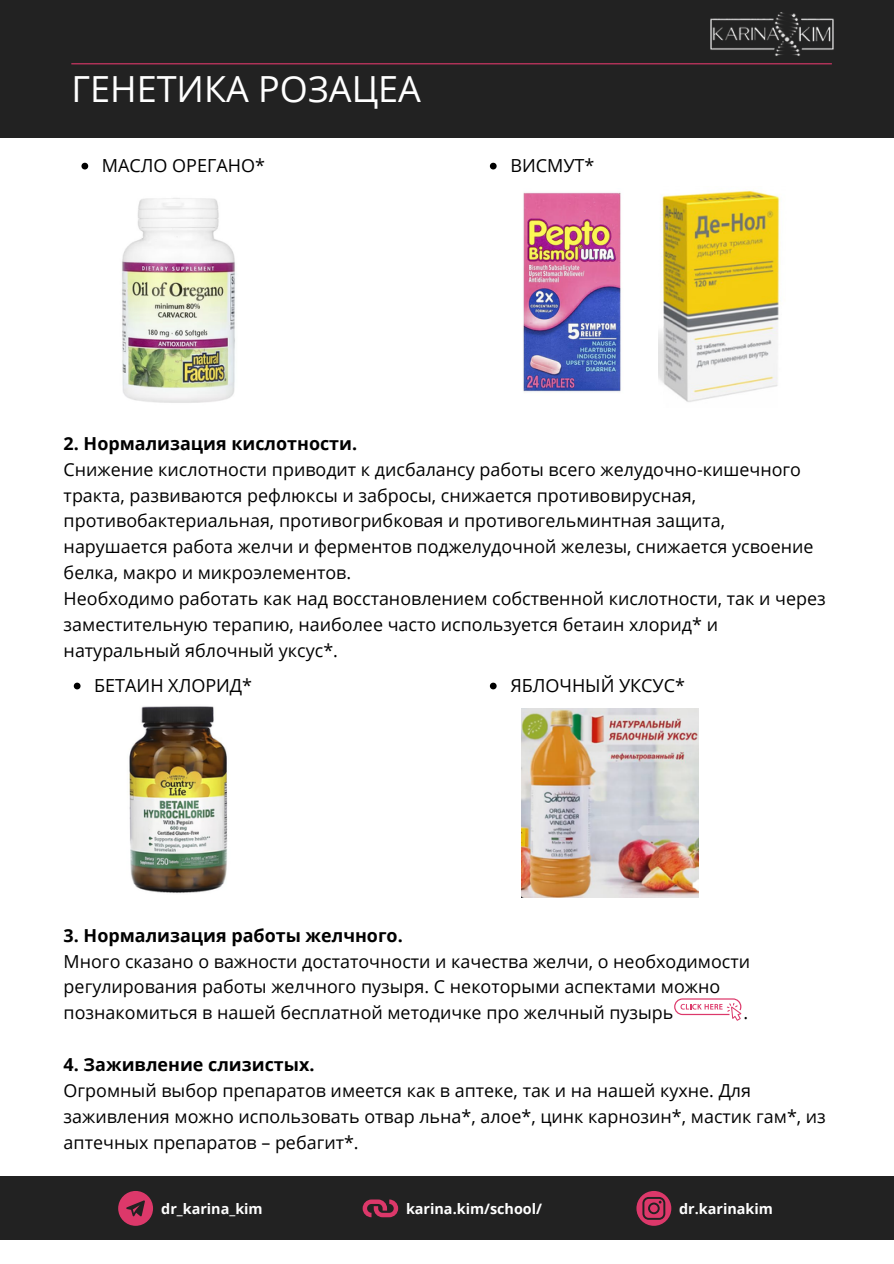
<style>
.page{position:relative;width:894px;height:1264px;background:#fff}
.page>*{position:absolute;margin:0;border:0;box-sizing:border-box;transform-origin:0 0}
.t1{font:36px "Open Sans";color:#fff}
.t2{font:18px "Open Sans";color:#000}
.t3{font:17.85px/25.8px "Open Sans";color:#000}
.t4{font:700 14.4px "Open Sans";color:#fff}
.s1{font-weight:700}
</style>
<div class="page">
<div style="left:0;top:0;width:893px;height:1263px;background:#222"></div>
<div style="left:0;top:139px;width:893px;height:1124px;background:#fff"></div>
<img style="left:710px;top:12px;width:124px;height:44px">
<hr style="left:71px;top:63px;width:760px;height:1px;background:#dc386a">
<div style="left:0;top:1176px;width:893px;height:63px;background:#222"></div>
<svg style="left:118px;top:1191px;width:35px;height:34px"></svg>
<svg style="left:636px;top:1191px;width:35px;height:34px"></svg>
<svg style="left:362px;top:1199px;width:36px;height:18px"></svg>
<img style="left:122px;top:198px;width:113px;height:205px">
<img style="left:523px;top:192px;width:98px;height:200px">
<img style="left:658px;top:190px;width:123px;height:212px">
<img style="left:129px;top:706px;width:99px;height:187px">
<img style="left:521px;top:708px;width:177px;height:189px">
<svg style="left:81px;top:163px;width:7px;height:6px"></svg>
<svg style="left:489px;top:163px;width:7px;height:6px"></svg>
<svg style="left:74px;top:682px;width:6px;height:7px"></svg>
<svg style="left:489px;top:682px;width:7px;height:7px"></svg>
<svg style="left:674px;top:998px;width:67px;height:22px"></svg>
<p class="t1" style="left:71px;top:64px;width:351px">ГЕНЕТИКА РОЗАЦЕА</p>
<p class="t2" style="left:102px;top:152px;width:165px">МАСЛО ОРЕГАНО*</p>
<p class="t2" style="left:510px;top:152px;width:85px">ВИСМУТ*</p>
<p class="t3" style="left:64px;top:430px;width:763px"><span class="s1">2. Нормализация кислотности.<br></span>Снижение кислотности приводит к дисбалансу работы всего желудочно-кишечного тракта, развиваются рефлюксы и забросы, снижается противовирусная, противобактериальная, противогрибковая и противогельминтная защита, нарушается работа желчи и ферментов поджелудочной железы, снижается усвоение белка, макро и микроэлементов.<br>Необходимо работать как над восстановлением собственной кислотности, так и через заместительную терапию, наиболее часто используется бетаин хлорид* и натуральный яблочный уксус*.</p>
<p class="t2" style="left:94px;top:672px;width:159px">БЕТАИН ХЛОРИД*</p>
<p class="t2" style="left:510px;top:672px;width:176px">ЯБЛОЧНЫЙ УКСУС*</p>
<p class="t3" style="left:64px;top:921px;width:687px"><span class="s1">3. Нормализация работы желчного.<br></span>Много сказано о важности достаточности и качества желчи, о необходимости регулирования работы желчного пузыря. С некоторыми аспектами можно познакомиться в нашей бесплатной методичке про желчный пузырь</p>
<p class="t3" style="left:743px;top:999px;width:6px">.</p>
<p class="t3" style="left:64px;top:1051px;width:763px"><span class="s1">4. Заживление слизистых.<br></span>Огромный выбор препаратов имеется как в аптеке, так и на нашей кухне. Для заживления можно использовать отвар льна*, алое*, цинк карнозин*, мастик гам*, из аптечных препаратов – ребагит*.</p>
<h1 class="t4" style="left:161px;top:1198px;width:103px">dr_karina_kim</h1>
<p class="t4" style="left:406px;top:1198px;width:138px">karina.kim/school/</p>
<p class="t4" style="left:679px;top:1198px;width:95px">dr.karinakim</p>
</div>
